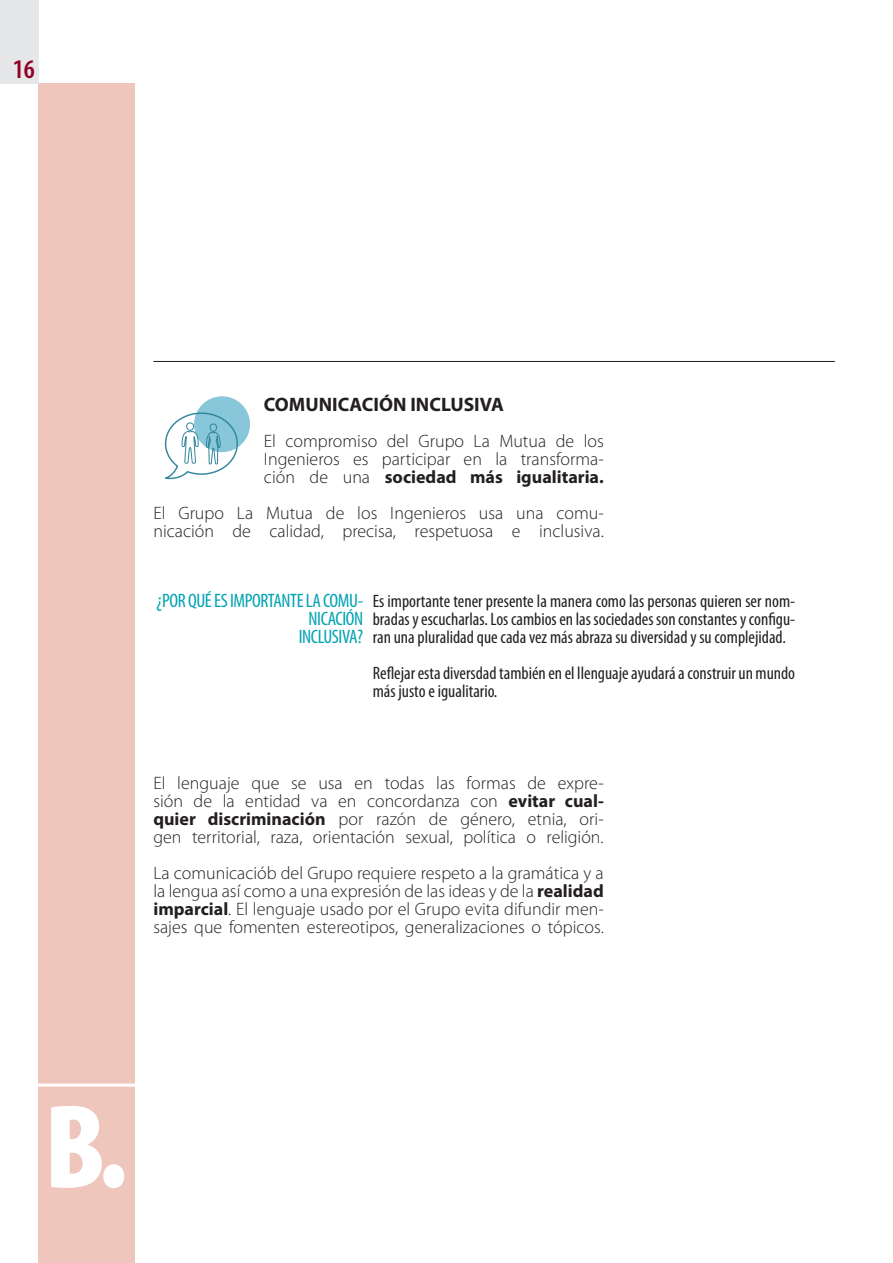
<style>
.page{position:relative;width:893px;height:1263px;background:#fff}
.page>*{position:absolute;margin:0;border:0;box-sizing:border-box;transform-origin:0 0}
.t1{font:900 condensed 120px "Myriad Pro";color:#fff}
.t2{font:600 condensed 27px "Myriad Pro";color:#900126}
.t3{font:condensed 19.5px/18px "Myriad Pro";letter-spacing:-.02em;color:#00a2b2;text-align:right}
.t4{font:700 19.5px "Myriad Pro";color:#231f20}
.t5{font:300 18px/18px "Myriad Pro";color:#231f20;text-align:justify}
.t6{font:condensed 18px/18px "Myriad Pro";color:#231f20;text-align:justify}
.s1{font-weight:700}
</style>
<div class="page">
<div style="left:38px;top:84px;width:97px;height:1179px;background:#efc6bc"></div>
<div style="left:0;top:0;width:38px;height:84px;background:#e6e7e9"></div>
<hr style="left:153px;top:361px;width:682px;height:1px;background:#231f20">
<hr style="left:27px;top:1083px;width:116px;height:3px;background:#fff">
<div style="left:194px;top:396px;width:56px;height:56px;background:#87c7d9;border-radius:50%"></div>
<svg style="left:165px;top:412px;width:74px;height:67px"></svg>
<h2 class="t2" style="left:13px;top:52px;width:24px">16</h2>
<p class="t4" style="left:264px;top:391px;width:241px">COMUNICACIÓN INCLUSIVA</p>
<p class="t5" style="left:264px;top:432px;width:341px">El compromiso del Grupo La Mutua de los Ingenieros es participar en la transforma&shy;ción de una <span class="s1">sociedad más igualitaria.</span></p>
<p class="t5" style="left:153px;top:504px;width:452px">El Grupo La Mutua de los Ingenieros usa una comu&shy;nicación de calidad, precisa, respetuosa e inclusiva.</p>
<p class="t3" style="left:157px;top:591px;width:208px">¿POR QUÉ ES IMPORTANTE LA COMU-<br>NICACIÓN</p>
<p class="t3" style="left:299px;top:627px;width:66px">INCLUSIVA?</p>
<p class="t6" style="left:373px;top:592px;width:424px">Es importante tener presente la manera como las personas quieren ser nom&shy;bradas y escucharlas. Los cambios en las sociedades son constantes y configu&shy;ran una pluralidad que cada vez más abraza su diversidad y su complejidad.</p>
<p class="t6" style="left:373px;top:664px;width:424px">Reflejar esta diversdad también en el llenguaje ayudará a construir un mundo más justo e igualitario.</p>
<p class="t5" style="left:153px;top:774px;width:452px">El lenguaje que se usa en todas las formas de expre&shy;sión de la entidad va en concordanza con <span class="s1">evitar cual&shy;quier discriminación</span> por razón de género, etnia, ori&shy;gen territorial, raza, orientación sexual, política o religión.</p>
<p class="t5" style="left:153px;top:864px;width:452px">La comunicaciób del Grupo requiere respeto a la gramática y a la lengua así como a una expresión de las ideas y de la <span class="s1">realidad imparcial</span>. El lenguaje usado por el Grupo evita difundir men&shy;sajes que fomenten estereotipos, generalizaciones o tópicos.</p>
<h1 class="t1" style="left:44px;top:1070px;width:85px">B.</h1>
</div>
